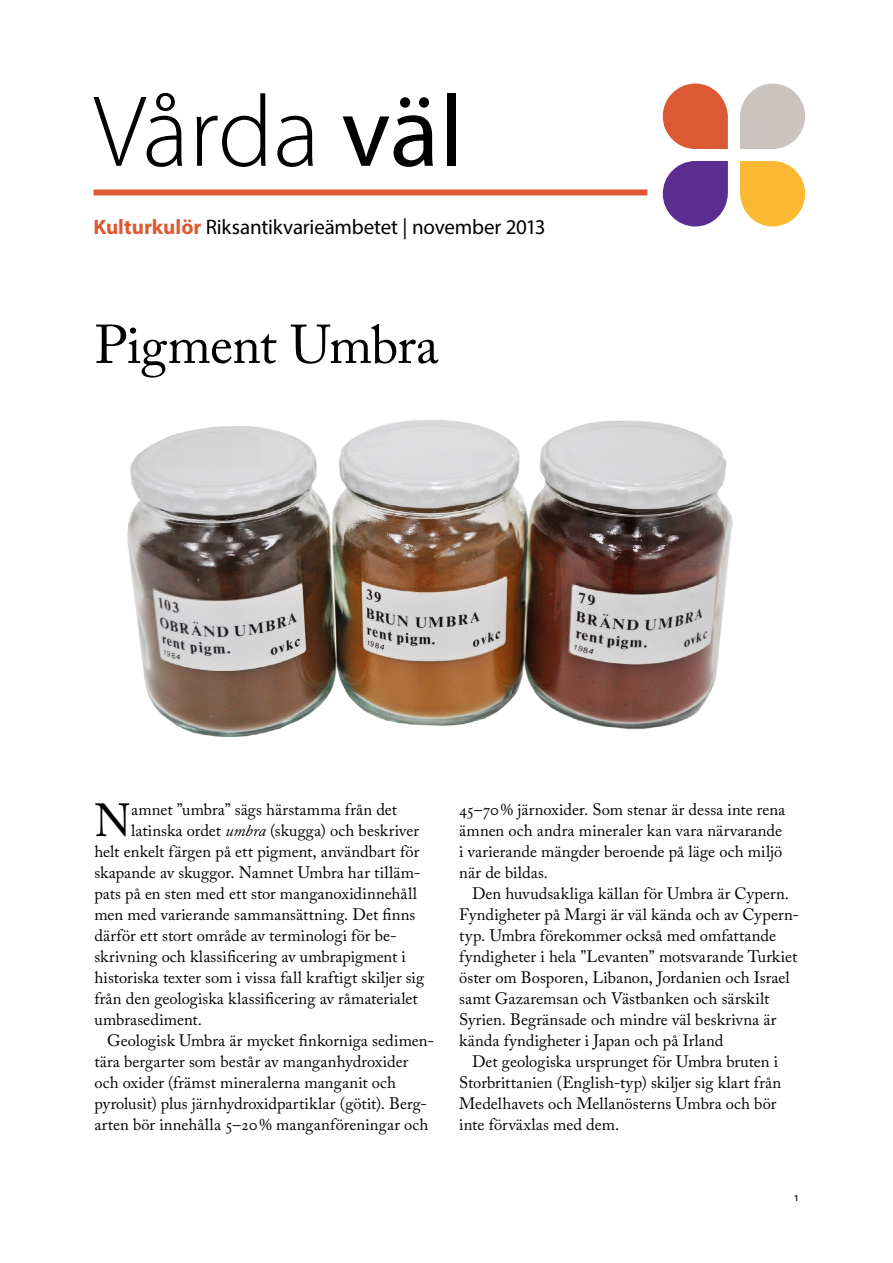
<style>
.page{position:relative;width:893px;height:1263px;background:#fff}
.page>*{position:absolute;margin:0;border:0;box-sizing:border-box;transform-origin:0 0}
.t1{font:300 102px "Myriad Pro";letter-spacing:-.005em;color:#000}
.t2{font:54px "Adobe Caslon Pro";letter-spacing:-.015em;color:#000}
.t3{font:46.05px "Adobe Caslon Pro";color:#000}
.t4{font:21px "Myriad Pro";letter-spacing:-.005em;color:#000}
.t5{font:16.5px/21px "Adobe Caslon Pro";letter-spacing:.005em;color:#000}
.t6{font:12px "Myriad Pro";color:#000}
.s1{font-weight:400}
.s2{font-weight:700;color:#dd5934}
.s3{font-style:italic}
</style>
<div class="page">
<svg style="left:663px;top:84px;width:65px;height:65px;background:#e27354"></svg>
<svg style="left:740px;top:84px;width:65px;height:65px;background:#d3ccc9"></svg>
<svg style="left:740px;top:161px;width:65px;height:65px;background:#fdc453"></svg>
<svg style="left:663px;top:161px;width:65px;height:65px;background:#754ea2"></svg>
<div style="left:94px;top:189px;width:553px;height:6px;background:#dd5934"></div>
<img style="left:127px;top:420px;width:605px;height:317px">
<h1 class="t1" style="left:94px;top:76px;width:371px">Vårda <span class="s1">väl</span></h1>
<p class="t4" style="left:94px;top:214px;width:454px"><span class="s2">Kulturkulör</span> Riksantikvarieämbetet | november 2013</p>
<h2 class="t2" style="left:94px;top:313px;width:346px">Pigment Umbra</h2>
<h3 class="t3" style="left:94px;top:793px;width:38px">N</h3>
<p class="t5" style="left:131px;top:798px;width:268px">amnet ”umbra” sägs härstamma från det</p>
<p class="t5" style="left:131px;top:819px;width:289px">latinska ordet <span class="s3">umbra</span> (skugga) och beskriver</p>
<p class="t5" style="left:94px;top:841px;width:326px">helt enkelt färgen på ett pigment, användbart för</p>
<p class="t5" style="left:94px;top:862px;width:328px">skapande av skuggor. Namnet Umbra har tilläm-</p>
<p class="t5" style="left:94px;top:883px;width:324px">pats på en sten med ett stor manganoxidinnehåll</p>
<p class="t5" style="left:94px;top:904px;width:322px">men med varierande sammansättning. Det finns</p>
<p class="t5" style="left:94px;top:925px;width:304px">därför ett stort område av terminologi för be-</p>
<p class="t5" style="left:94px;top:946px;width:313px">skrivning och klassificering av umbrapigment i</p>
<p class="t5" style="left:94px;top:967px;width:331px">historiska texter som i vissa fall kraftigt skiljer sig</p>
<p class="t5" style="left:94px;top:988px;width:325px">från den geologiska klassificering av råmaterialet</p>
<p class="t5" style="left:94px;top:1009px;width:109px">umbrasediment.</p>
<p class="t5" style="left:107px;top:1030px;width:328px">Geologisk Umbra är mycket finkorniga sedimen-</p>
<p class="t5" style="left:94px;top:1051px;width:315px">tära bergarter som består av manganhydroxider</p>
<p class="t5" style="left:94px;top:1072px;width:303px">och oxider (främst mineralerna manganit och</p>
<p class="t5" style="left:94px;top:1093px;width:334px">pyrolusit) plus järnhydroxidpartiklar (götit). Berg-</p>
<p class="t5" style="left:94px;top:1114px;width:335px">arten bör innehålla 5–20% manganföreningar och</p>
<p class="t5" style="left:459px;top:798px;width:328px">45–70% järnoxider. Som stenar är dessa inte rena ämnen och andra mineraler kan vara närvarande i varierande mängder beroende på läge och miljö när de bildas.</p>
<p class="t5" style="left:459px;top:883px;width:341px;text-indent:13px">Den huvudsakliga källan för Umbra är Cypern.<br>Fyndigheter på Margi är väl kända och av Cypern&shy;typ. Umbra förekommer också med omfattande fyndigheter i hela ”Levanten” motsvarande Turkiet öster om Bosporen, Libanon, Jordanien och Israel samt Gazaremsan och Västbanken och särskilt Syrien. Begränsade och mindre väl beskrivna är kända fyndigheter i Japan och på Irland</p>
<p class="t5" style="left:459px;top:1051px;width:323px;text-indent:13px">Det geologiska ursprunget för Umbra bruten i Storbrittanien (English-typ) skiljer sig klart från Medelhavets och Mellanösterns Umbra och bör inte förväxlas med dem.</p>
<p class="t6" style="left:794px;top:1189px;width:6px">1</p>
</div>
